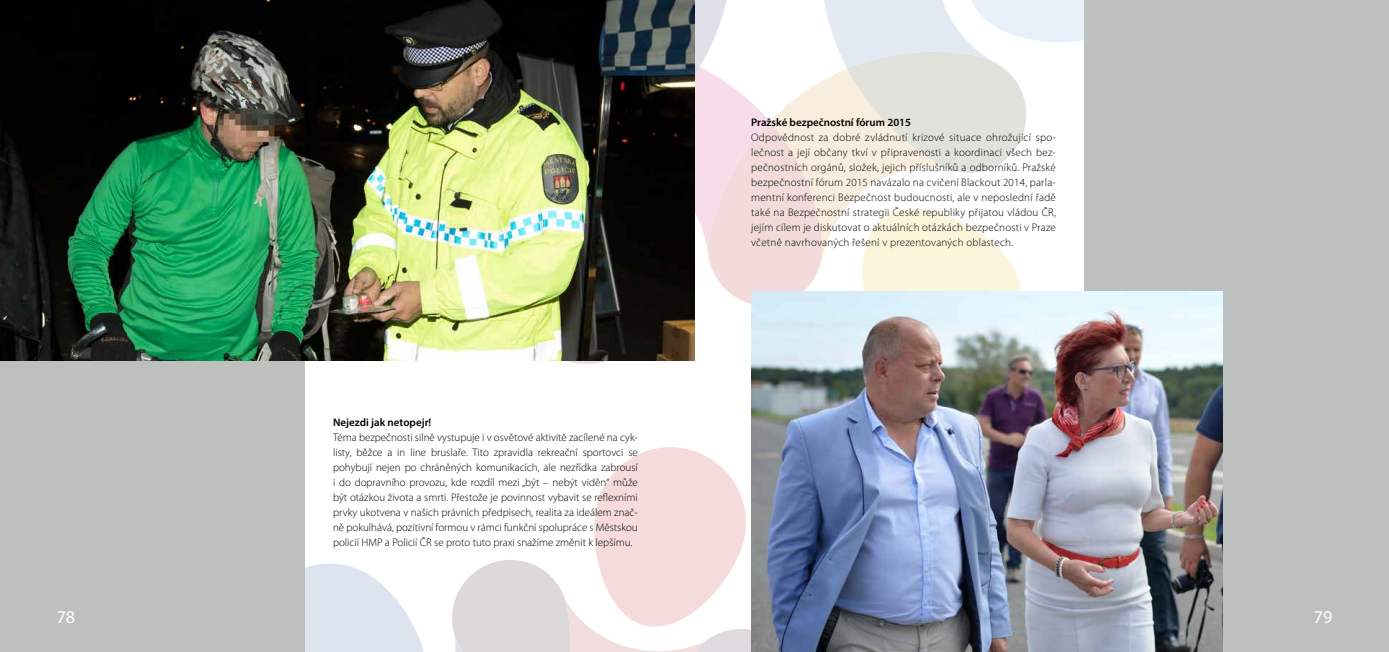
<style>
.page{position:relative;width:1389px;height:652px;background:#fff}
.page>*{position:absolute;margin:0;border:0;box-sizing:border-box;transform-origin:0 0}
.t1{font:18px "Myriad Pro";color:#fff}
.t2{font:300 11px/15px "Myriad Pro";letter-spacing:.005em;color:#000;text-align:justify}
.t3{font:600 11px "Myriad Pro";color:#000}
</style>
<div class="page">
<svg style="left:305px;top:447px;width:446px;height:205px"></svg>
<svg style="left:415px;top:0;width:669px;height:364px"></svg>
<div style="left:1084px;top:0;width:305px;height:652px;background:#bec0c0"></div>
<img style="left:751px;top:292px;width:472px;height:360px">
<div style="left:0;top:0;width:305px;height:652px;background:#bec0c0"></div>
<img style="left:0;top:0;width:694px;height:360px">
<h1 class="t1" style="left:57px;top:606px;width:20px">78</h1>
<p class="t3" style="left:333px;top:415px;width:100px">Nejezdi jak netopejr!</p>
<p class="t2" style="left:333px;top:430px;width:306px">Téma bezpečnosti silně vystupuje i v osvětové aktivitě zacílené na cyk&shy;listy, běžce a in line bruslaře. Tito zpravidla rekreační sportovci se pohybují nejen po chráněných komunikacích, ale nezřídka zabrousí i do dopravního provozu, kde rozdíl mezi „být – nebýt viděn“ může být otázkou života a smrti. Přestože je povinnost vybavit se reflexními prvky ukotvena v našich právních předpisech, realita za ideálem znač&shy;ně pokulhává, pozitivní formou v rámci funkční spolupráce s Městskou policií HMP a Policií ČR se proto tuto praxi snažíme změnit k lepšímu.</p>
<p class="t3" style="left:751px;top:115px;width:161px">Pražské bezpečnostní fórum 2015</p>
<p class="t2" style="left:751px;top:130px;width:306px">Odpovědnost za dobré zvládnutí krizové situace ohrožující spo&shy;lečnost a její občany tkví v připravenosti a koordinaci všech bez&shy;pečnostních orgánů, složek, jejich příslušníků a odborníků. Pražské bezpečnostní fórum 2015 navázalo na cvičení Blackout 2014, parla&shy;mentní konferenci Bezpečnost budoucnosti, ale v neposlední řadě také na Bezpečnostní strategii České republiky přijatou vládou ČR, jejím cílem je diskutovat o aktuálních otázkách bezpečnosti v Praze včetně navrhovaných řešení v prezentovaných oblastech.</p>
<h1 class="t1" style="left:1314px;top:606px;width:20px">79</h1>
</div>
